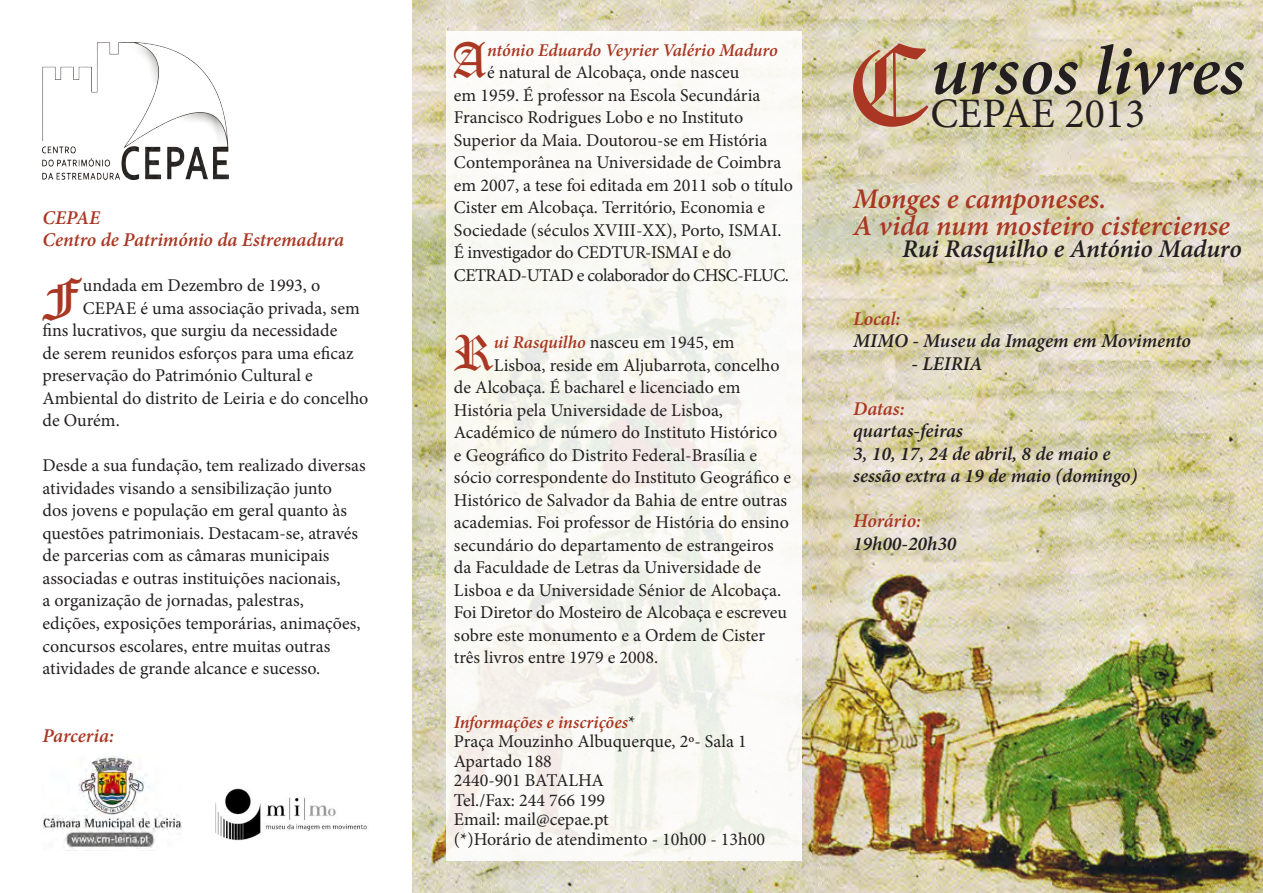
<style>
.page{position:relative;width:1263px;height:893px;background:#fff}
.page>*{position:absolute;margin:0;border:0;box-sizing:border-box;transform-origin:0 0}
.t1{font:italic 600 70.5px "Minion Pro";color:#231f20}
.t2{font:48.45px "Old English Text";color:#a93723}
.t3{font:42px "Minion Pro";color:#231f20}
.t4{font:italic 600 28.5px "Minion Pro";color:#a93723}
.t5{font:italic 600 25.5px "Minion Pro";letter-spacing:-.01em;color:#231f20}
.t6{font:italic 600 19.5px "Minion Pro";color:#231f20}
.t7{font:italic 600 19.5px "Minion Pro";letter-spacing:-.005em;color:#a93723}
.t8{font:18px/22.5px "Minion Pro";color:#231f20}
.t9{font:italic 600 18px "Minion Pro";letter-spacing:-.005em;color:#a93723}
.t10{font:18px "Minion Pro";letter-spacing:-.03em;color:#231f20}
.t11{font:18px "Minion Pro";letter-spacing:-.02em;color:#231f20}
.s1{font-weight:600;font-style:italic;color:#a93723}
.s2{font-weight:400;font-style:normal;color:#231f20}
.s3{font-family:"Old English Text";font-weight:400;font-style:normal;font-size:115.05px;color:#a93723}
</style>
<div class="page">
<img style="left:412px;top:0;width:851px;height:893px">
<img style="left:43px;top:43px;width:186px;height:137px">
<img style="left:43px;top:756px;width:139px;height:93px">
<img style="left:215px;top:788px;width:152px;height:53px">
<svg style="left:446px;top:31px;width:355px;height:829px;fill:#fafaf5"></svg>
<p class="t7" style="left:43px;top:204px;width:59px">CEPAE</p>
<p class="t7" style="left:43px;top:227px;width:303px">Centro de Património da Estremadura</p>
<p class="t2" style="left:42px;top:265px;width:43px">F</p>
<p class="t8" style="left:83px;top:275px;width:239px">undada em Dezembro de 1993, o</p>
<p class="t8" style="left:83px;top:297px;width:278px">CEPAE é uma associação privada, sem</p>
<p class="t8" style="left:43px;top:320px;width:296px">fins lucrativos, que surgiu da necessidade</p>
<p class="t8" style="left:43px;top:342px;width:313px">de serem reunidos esforços para uma eficaz</p>
<p class="t8" style="left:43px;top:365px;width:272px">preservação do Património Cultural e</p>
<p class="t8" style="left:43px;top:387px;width:327px">Ambiental do distrito de Leiria e do concelho</p>
<p class="t8" style="left:43px;top:410px;width:79px">de Ourém.</p>
<p class="t8" style="left:43px;top:455px;width:325px">Desde a sua fundação, tem realizado diversas atividades visando a sensibilização junto<br>dos jovens e população em geral quanto às questões patrimoniais. Destacam-se, através de parcerias com as câmaras municipais associadas e outras instituições nacionais,<br>a organização de jornadas, palestras,<br>edições, exposições temporárias, animações, concursos escolares, entre muitas outras atividades de grande alcance e sucesso.</p>
<p class="t7" style="left:43px;top:722px;width:73px">Parceria:</p>
<p class="t2" style="left:452px;top:30px;width:37px">A</p>
<p class="t9" style="left:487px;top:37px;width:292px">ntónio Eduardo Veyrier Valério Maduro</p>
<p class="t8" style="left:487px;top:61px;width:254px">é natural de Alcobaça, onde nasceu</p>
<p class="t8" style="left:454px;top:84px;width:308px">em 1959. É professor na Escola Secundária</p>
<p class="t8" style="left:454px;top:106px;width:291px">Francisco Rodrigues Lobo e no Instituto</p>
<p class="t8" style="left:454px;top:129px;width:315px">Superior da Maia. Doutorou-se em História</p>
<p class="t8" style="left:454px;top:151px;width:329px">Contemporânea na Universidade de Coimbra</p>
<p class="t8" style="left:454px;top:174px;width:341px">em 2007, a tese foi editada em 2011 sob o título</p>
<p class="t8" style="left:454px;top:196px;width:313px">Cister em Alcobaça. Território, Economia e</p>
<p class="t8" style="left:454px;top:219px;width:329px">Sociedade (séculos XVIII-XX), Porto, ISMAI.</p>
<p class="t11" style="left:454px;top:240px;width:279px">É investigador do CEDTUR-ISMAI e do</p>
<p class="t10" style="left:454px;top:263px;width:336px">CETRAD-UTAD e colaborador do CHSC-FLUC.</p>
<p class="t2" style="left:453px;top:322px;width:42px">R</p>
<p class="t8" style="left:494px;top:331px;width:242px"><span class="s1">ui Rasquilho</span> nasceu em 1945, em</p>
<p class="t8" style="left:494px;top:354px;width:287px">Lisboa, reside em Aljubarrota, concelho</p>
<p class="t8" style="left:454px;top:376px;width:288px">de Alcobaça. É bacharel e licenciado em</p>
<p class="t8" style="left:454px;top:399px;width:271px">História pela Universidade de Lisboa,</p>
<p class="t8" style="left:454px;top:421px;width:325px">Académico de número do Instituto Histórico</p>
<p class="t8" style="left:454px;top:444px;width:305px">e Geográfico do Distrito Federal-Brasília e</p>
<p class="t8" style="left:454px;top:466px;width:339px">sócio correspondente do Instituto Geográfico e</p>
<p class="t8" style="left:454px;top:489px;width:335px">Histórico de Salvador da Bahia de entre outras</p>
<p class="t8" style="left:454px;top:511px;width:336px">academias. Foi professor de História do ensino</p>
<p class="t8" style="left:454px;top:534px;width:321px">secundário do departamento de estrangeiros</p>
<p class="t8" style="left:454px;top:556px;width:309px">da Faculdade de Letras da Universidade de</p>
<p class="t8" style="left:454px;top:579px;width:329px">Lisboa e da Universidade Sénior de Alcobaça.</p>
<p class="t8" style="left:454px;top:601px;width:334px">Foi Diretor do Mosteiro de Alcobaça e escreveu</p>
<p class="t8" style="left:454px;top:624px;width:313px">sobre este monumento e a Ordem de Cister</p>
<p class="t8" style="left:454px;top:646px;width:206px">três livros entre 1979 e 2008.</p>
<p class="t9" style="left:454px;top:709px;width:183px">Informações e inscrições<span class="s2">*</span></p>
<p class="t8" style="left:454px;top:732px;width:294px;line-height:19.5px">Praça Mouzinho Albuquerque, 2º- Sala 1<br>Apartado 188</p>
<p class="t8" style="left:454px;top:769px;width:151px">2440-901 BATALHA</p>
<p class="t8" style="left:454px;top:789px;width:153px">Tel./Fax: 244 766 199</p>
<p class="t8" style="left:454px;top:808px;width:156px">Email: mail@cepae.pt</p>
<p class="t8" style="left:454px;top:828px;width:313px">(*)Horário de atendimento - 10h00 - 13h00</p>
<p class="t1" style="left:846px;top:22px;width:400px"><span class="s3">C</span>ursos livres</p>
<p class="t3" style="left:930px;top:85px;width:216px">CEPAE 2013</p>
<p class="t4" style="left:853px;top:179px;width:255px">Monges e camponeses.</p>
<p class="t4" style="left:853px;top:206px;width:378px">A vida num mosteiro cisterciense</p>
<p class="t5" style="left:902px;top:231px;width:341px">Rui Rasquilho e António Maduro</p>
<p class="t7" style="left:853px;top:305px;width:49px">Local:</p>
<p class="t6" style="left:853px;top:327px;width:339px">MIMO - Museu da Imagem em Movimento</p>
<p class="t6" style="left:911px;top:350px;width:73px">- LEIRIA</p>
<p class="t7" style="left:853px;top:395px;width:53px">Datas:</p>
<p class="t6" style="left:853px;top:417px;width:111px">quartas-feiras</p>
<p class="t6" style="left:853px;top:440px;width:259px">3, 10, 17, 24 de abril, 8 de maio e</p>
<p class="t6" style="left:853px;top:462px;width:286px">sessão extra a 19 de maio (domingo)</p>
<p class="t7" style="left:853px;top:507px;width:70px">Horário:</p>
<p class="t6" style="left:853px;top:530px;width:105px">19h00-20h30</p>
</div>
